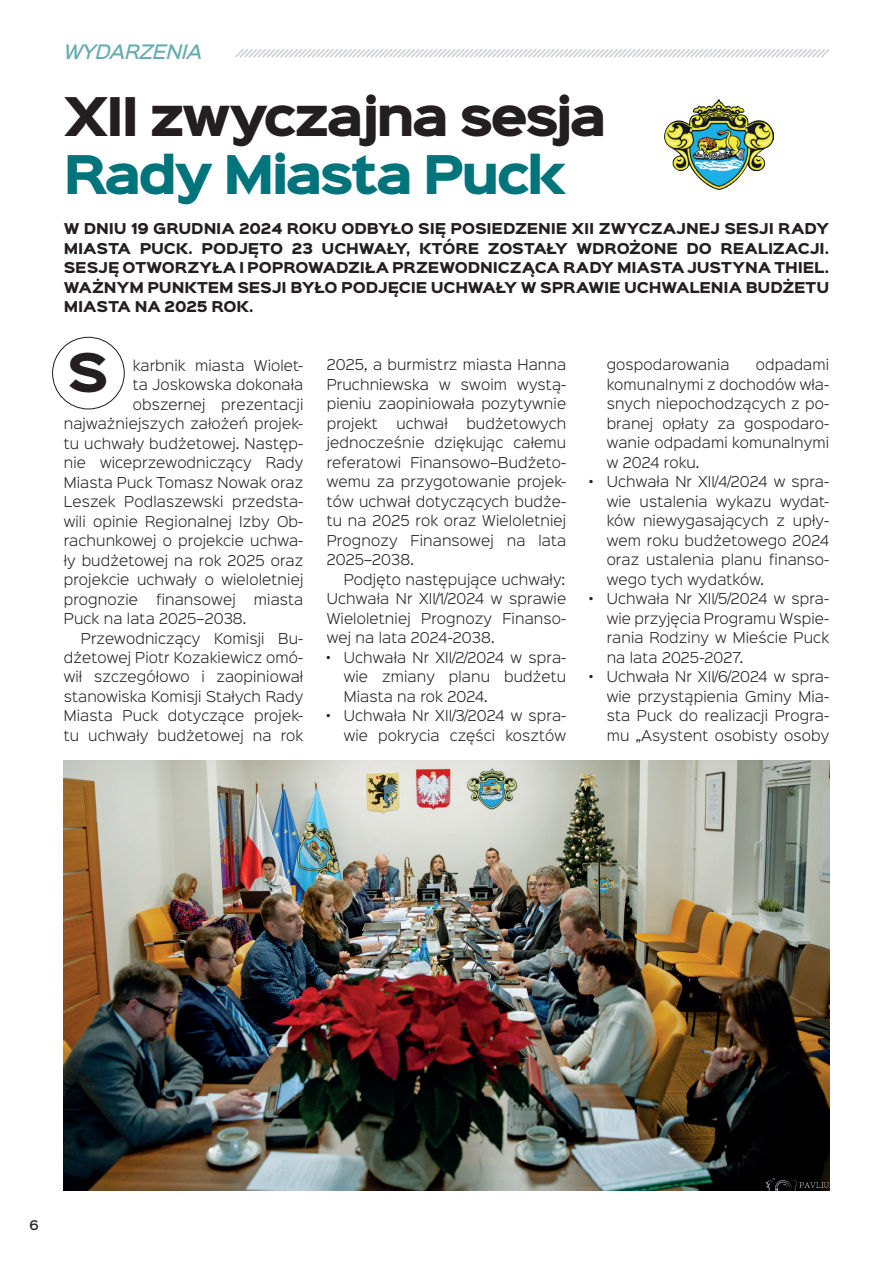
<style>
.page{position:relative;width:893px;height:1263px;background:#fff}
.page>*{position:absolute;margin:0;border:0;box-sizing:border-box;transform-origin:0 0}
.t1{font:900 48px "Sinkin Sans 800";letter-spacing:-.06em;color:#231f20}
.t2{font:900 48px "Sinkin Sans 800";letter-spacing:-.055em;color:#00747b}
.t3{font:italic 500 18px "Sinkin Sans 500";letter-spacing:-.035em;color:#00747b}
.t4{font:300 13.5px/19.5px "Sinkin Sans 300";letter-spacing:.01em;color:#231f20;text-align:justify}
.t5{font:900 13.5px/19.5px "Sinkin Sans 800";letter-spacing:-.01em;color:#231f20;text-align:justify}
.t6{font:500 12px "Sinkin Sans 500";color:#231f20}
</style>
<div class="page">
<svg style="left:235px;top:49px;width:595px;height:9px"></svg>
<div style="left:52px;top:337px;width:73px;height:72px;border:1px solid #231f20;border-radius:50%"></div>
<img style="left:64px;top:760px;width:765px;height:431px">
<img style="left:664px;top:100px;width:110px;height:89px">
<h2 class="t3" style="left:63px;top:37px;width:141px">WYDARZENIA</h2>
<h1 class="t1" style="left:63px;top:91px;width:545px">XII zwyczajna sesja</h1>
<h1 class="t2" style="left:63px;top:149px;width:504px">Rady Miasta Puck</h1>
<p class="t5" style="left:64px;top:220px;width:767px">W DNIU 19 GRUDNIA 2024 ROKU ODBYŁO SIĘ POSIEDZENIE XII ZWYCZAJNEJ SESJI RADY MIASTA PUCK. PODJĘTO 23 UCHWAŁY, KTÓRE ZOSTAŁY WDROŻONE DO REALIZACJI.<br>SESJĘ OTWORZYŁA I POPROWADZIŁA PRZEWODNICZĄCA RADY MIASTA JUSTYNA THIEL.<br>WAŻNYM PUNKTEM SESJI BYŁO PODJĘCIE UCHWAŁY W SPRAWIE UCHWALENIA BUDŻETU MIASTA NA 2025 ROK.</p>
<h1 class="t1" style="left:67px;top:348px;width:43px">S</h1>
<p class="t4" style="left:133px;top:354px;width:172px">karbnik miasta Wiolet-</p>
<p class="t4" style="left:133px;top:374px;width:172px">ta Joskowska dokonała</p>
<p class="t4" style="left:133px;top:393px;width:172px">obszernej prezentacji</p>
<p class="t4" style="left:64px;top:413px;width:241px">najważniejszych założeń projek-</p>
<p class="t4" style="left:64px;top:432px;width:241px">tu uchwały budżetowej. Następ-</p>
<p class="t4" style="left:64px;top:452px;width:241px">nie wiceprzewodniczący Rady</p>
<p class="t4" style="left:64px;top:471px;width:241px">Miasta Puck Tomasz Nowak oraz</p>
<p class="t4" style="left:64px;top:491px;width:241px">Leszek Podlaszewski przedsta-</p>
<p class="t4" style="left:64px;top:510px;width:241px">wili opinie Regionalnej Izby Ob-</p>
<p class="t4" style="left:64px;top:530px;width:241px">rachunkowej o projekcie uchwa-</p>
<p class="t4" style="left:64px;top:549px;width:241px">ły budżetowej na rok 2025 oraz</p>
<p class="t4" style="left:64px;top:569px;width:241px">projekcie uchwały o wieloletniej</p>
<p class="t4" style="left:64px;top:588px;width:76px">prognozie</p>
<p class="t4" style="left:156px;top:588px;width:81px">finansowej</p>
<p class="t4" style="left:254px;top:588px;width:51px">miasta</p>
<p class="t4" style="left:64px;top:608px;width:184px">Puck na lata 2025–2038.</p>
<p class="t4" style="left:81px;top:627px;width:224px">Przewodniczący Komisji Bu-</p>
<p class="t4" style="left:64px;top:647px;width:241px">dżetowej Piotr Kozakiewicz omó-</p>
<p class="t4" style="left:64px;top:666px;width:241px">wił szczegółowo i zaopiniował</p>
<p class="t4" style="left:64px;top:686px;width:241px">stanowiska Komisji Stałych Rady</p>
<p class="t4" style="left:64px;top:705px;width:241px">Miasta Puck dotyczące projek-</p>
<p class="t4" style="left:64px;top:725px;width:241px">tu uchwały budżetowej na rok</p>
<p class="t4" style="left:327px;top:354px;width:241px">2025, a burmistrz miasta Hanna Pruchniewska w swoim wystą&shy;pieniu zaopiniowała pozytywnie projekt</p>
<p class="t4" style="left:327px;top:413px;width:241px;text-indent:140px">budżetowych jednocześnie dziękując całemu referatowi Finansowo–Budżeto&shy;wemu za przygotowanie projek&shy;tów uchwał dotyczących budże&shy;tu na 2025 rok oraz Wieloletniej Prognozy Finansowej na lata 2025–2038.</p>
<p class="t4" style="left:327px;top:569px;width:241px;text-indent:17px">Podjęto następujące uchwały:<br>Uchwała Nr XII/1/2024 w sprawie Wieloletniej Prognozy Finanso&shy;wej na lata 2024-2038.</p>
<p class="t4" style="left:344px;top:647px;width:224px;text-indent:-17px">• Uchwała Nr XII/2/2024 w spra&shy;wie zmiany planu budżetu Miasta na rok 2024.</p>
<p class="t4" style="left:327px;top:705px;width:241px;text-align:right">• Uchwała Nr XII/3/2024 w spra&shy;wie pokrycia części kosztów</p>
<p class="t4" style="left:396px;top:413px;width:53px">uchwał</p>
<p class="t4" style="left:607px;top:354px;width:224px;text-indent:149px">odpadami komunalnymi z dochodów wła&shy;snych niepochodzących z po&shy;branej opłaty za gospodaro&shy;wanie odpadami komunalnymi w 2024 roku.</p>
<p class="t4" style="left:607px;top:471px;width:224px;text-indent:-17px">• Uchwała Nr XII/4/2024 w spra&shy;wie ustalenia wykazu wydat&shy;ków niewygasających z upły&shy;wem roku budżetowego 2024 oraz ustalenia planu finanso&shy;wego tych wydatków.</p>
<p class="t4" style="left:607px;top:588px;width:224px;text-indent:-17px">• Uchwała Nr XII/5/2024 w spra&shy;wie przyjęcia Programu Wspie&shy;rania Rodziny w Mieście Puck na lata 2025-2027.</p>
<p class="t4" style="left:607px;top:666px;width:224px;text-indent:-17px">• Uchwała Nr XII/6/2024 w spra&shy;wie przystąpienia Gminy Mia&shy;sta Puck do realizacji Progra&shy;mu „Asystent osobisty osoby</p>
<p class="t4" style="left:607px;top:354px;width:124px">gospodarowania</p>
<p class="t6" style="left:29px;top:1215px;width:11px">6</p>
</div>
